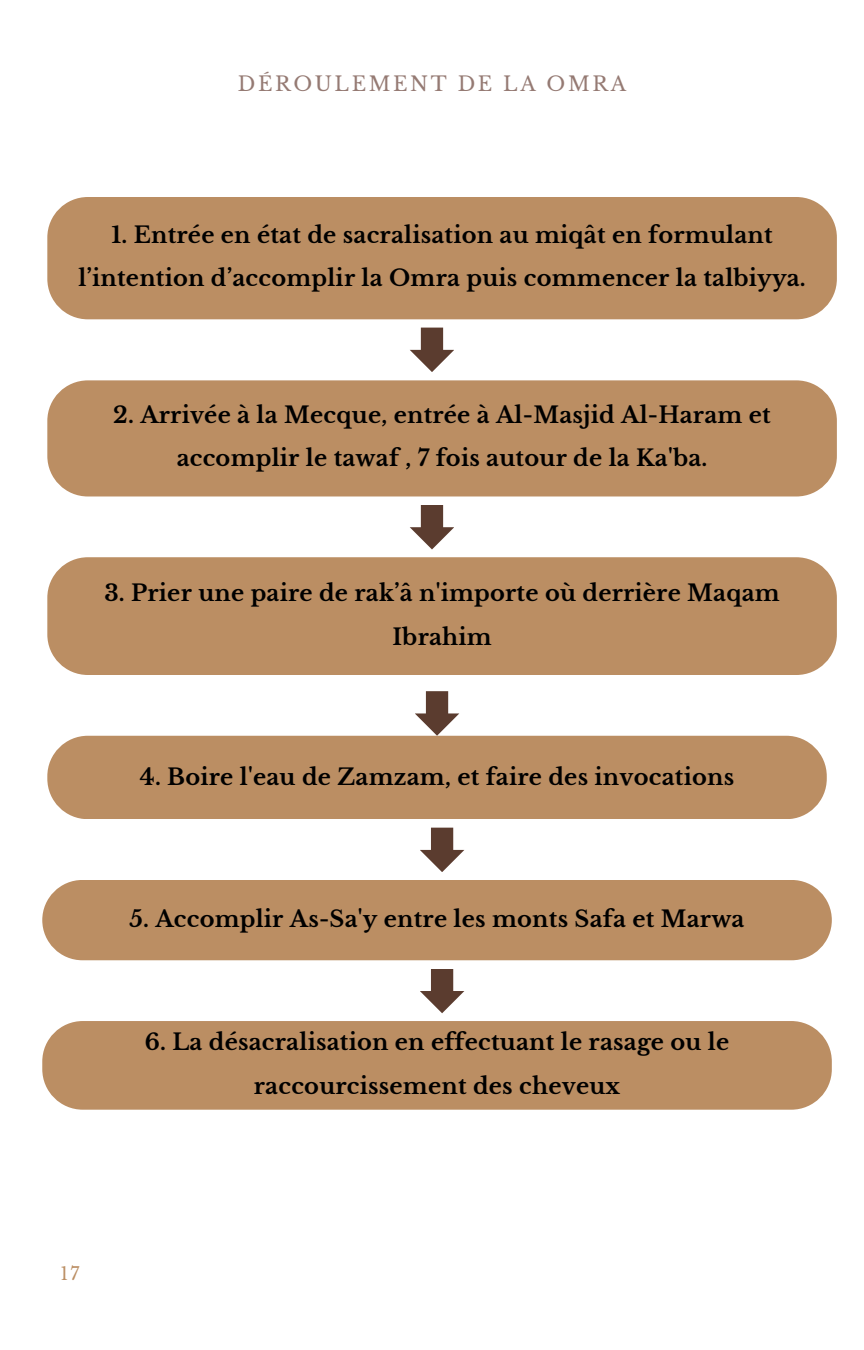
<style>
.page{position:relative;width:864px;height:1350px;background:#fff}
.page>*{position:absolute;margin:0;border:0;box-sizing:border-box;transform-origin:0 0}
.t1{font:700 22.5px/43.9px "Libre Baskerville";letter-spacing:.01em;color:#000;text-align:center}
.t2{font:20.03px "Libre Baskerville";letter-spacing:.13em;color:#957a73}
.t3{font:17.78px "Libre Baskerville";color:#bb8e63}
</style>
<div class="page">
<div style="left:47px;top:197px;width:790px;height:122px;background:#bb8e63;border-radius:40px"></div>
<div style="left:47px;top:380px;width:790px;height:116px;background:#bb8e63;border-radius:41px"></div>
<div style="left:47px;top:557px;width:790px;height:118px;background:#bb8e63;border-radius:41px"></div>
<div style="left:47px;top:736px;width:780px;height:83px;background:#bb8e63;border-radius:41px"></div>
<div style="left:42px;top:880px;width:790px;height:80px;background:#bb8e63;border-radius:40px"></div>
<div style="left:42px;top:1021px;width:790px;height:89px;background:#bb8e63;border-radius:40px"></div>
<svg style="left:410px;top:328px;width:44px;height:44px"></svg>
<svg style="left:410px;top:505px;width:44px;height:44px"></svg>
<svg style="left:415px;top:691px;width:44px;height:45px"></svg>
<svg style="left:420px;top:828px;width:44px;height:44px"></svg>
<svg style="left:420px;top:969px;width:44px;height:44px"></svg>
<p class="t2" style="left:238px;top:72px;width:390px">DÉROULEMENT DE LA OMRA</p>
<p class="t1" style="left:78px;top:213px;width:729px">1. Entrée en état de sacralisation au miqât en formulant l’intention d’accomplir la Omra puis commencer la talbiyya.</p>
<p class="t1" style="left:113px;top:393px;width:659px">2. Arrivée à la Mecque, entrée à Al-Masjid Al-Haram et accomplir le tawaf , 7 fois autour de la Ka'ba.</p>
<p class="t1" style="left:104px;top:571px;width:677px">3. Prier une paire de rak’â n'importe où derrière Maqam<br>Ibrahim</p>
<p class="t1" style="left:140px;top:755px;width:596px">4. Boire l'eau de Zamzam, et faire des invocations</p>
<p class="t1" style="left:130px;top:897px;width:616px">5. Accomplir As-Sa'y entre les monts Safa et Marwa</p>
<p class="t1" style="left:145px;top:1020px;width:586px">6. La désacralisation en effectuant le rasage ou le raccourcissement des cheveux</p>
<p class="t3" style="left:60px;top:1263px;width:21px">17</p>
</div>
